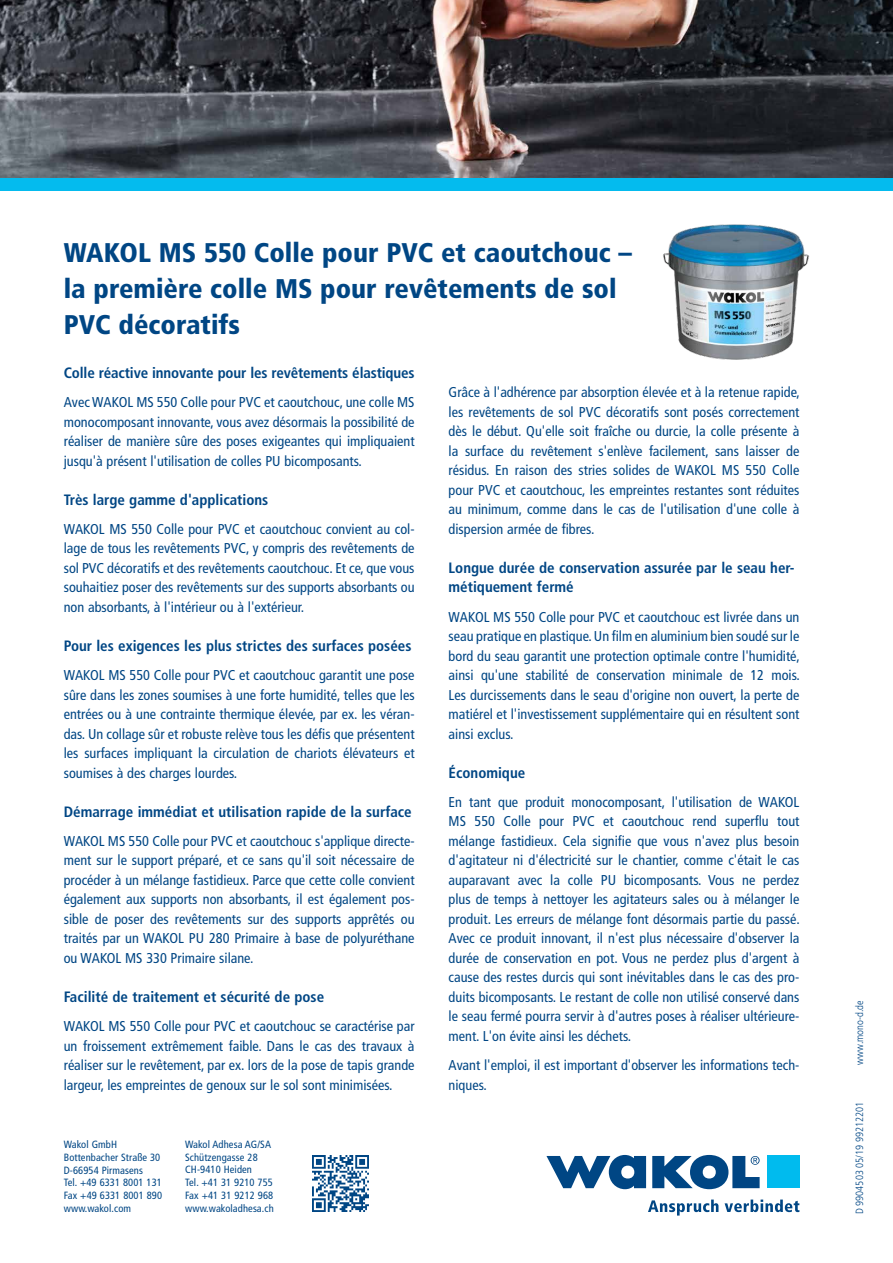
<style>
.page{position:relative;width:893px;height:1263px;background:#fff}
.page>*{position:absolute;margin:0;border:0;box-sizing:border-box;transform-origin:0 0}
.t1{font:900 condensed 27px/36px "Frutiger";color:#004684}
.t2{font:700 condensed 15px/19.5px "Frutiger";color:#004684}
.t3{font:condensed 14.25px/19.5px "Frutiger";color:#004684;text-align:justify}
.t4{font:condensed 10.5px/12.8px "Frutiger";letter-spacing:.01em;color:#004684}
.t5{font:300 condensed 10.5px "Frutiger";color:#004684}
.t6{font:300 condensed 10.5px "Frutiger LT Pro";color:#004684}
</style>
<div class="page">
<img style="left:0;top:0;width:893px;height:179px">
<div style="left:0;top:179px;width:893px;height:12px;background:#04bbee"></div>
<svg style="left:648px;top:1199px;width:70px;height:16px"></svg>
<svg style="left:725px;top:1199px;width:74px;height:13px"></svg>
<svg style="left:546px;top:1155px;width:100px;height:34px"></svg>
<svg style="left:652px;top:1155px;width:108px;height:34px"></svg>
<div style="left:767px;top:1156px;width:32px;height:32px;background:#0be"></div>
<img style="left:312px;top:1155px;width:57px;height:57px">
<img style="left:663px;top:224px;width:146px;height:136px">
<h1 class="t1" style="left:64px;top:234px;width:570px">WAKOL MS 550 Colle pour PVC et caoutchouc – la première colle MS pour revêtements de sol<br>PVC décoratifs</h1>
<p class="t2" style="left:64px;top:363px;width:352px">Colle réactive innovante pour les revêtements élastiques</p>
<p class="t3" style="left:64px;top:392px;width:352px">Avec WAKOL MS 550 Colle pour PVC et caoutchouc, une colle MS monocomposant innovante, vous avez désormais la possibilité de réaliser de manière sûre des poses exigeantes qui impliquaient jusqu'à présent l'utilisation de colles PU bicomposants.</p>
<p class="t2" style="left:64px;top:490px;width:206px">Très large gamme d'applications</p>
<p class="t3" style="left:64px;top:519px;width:352px">WAKOL MS 550 Colle pour PVC et caoutchouc convient au col&shy;lage de tous les revêtements PVC, y compris des revêtements de sol PVC décoratifs et des revêtements caoutchouc. Et ce, que vous souhaitiez poser des revêtements sur des supports absorbants ou non absorbants, à l'intérieur ou à l'extérieur.</p>
<p class="t2" style="left:64px;top:636px;width:349px">Pour les exigences les plus strictes des surfaces posées</p>
<p class="t3" style="left:64px;top:665px;width:352px">WAKOL MS 550 Colle pour PVC et caoutchouc garantit une pose sûre dans les zones soumises à une forte humidité, telles que les entrées ou à une contrainte thermique élevée, par ex. les véran&shy;das. Un collage sûr et robuste relève tous les défis que présentent les surfaces impliquant la circulation de chariots élévateurs et soumises à des charges lourdes.</p>
<p class="t2" style="left:64px;top:802px;width:349px">Démarrage immédiat et utilisation rapide de la surface</p>
<p class="t3" style="left:64px;top:831px;width:352px">WAKOL MS 550 Colle pour PVC et caoutchouc s'applique directe&shy;ment sur le support préparé, et ce sans qu'il soit nécessaire de procéder à un mélange fastidieux. Parce que cette colle convient également aux supports non absorbants, il est également pos&shy;sible de poser des revêtements sur des supports apprêtés ou traités par un WAKOL PU 280 Primaire à base de polyuréthane ou WAKOL MS 330 Primaire silane.</p>
<p class="t2" style="left:64px;top:987px;width:262px">Facilité de traitement et sécurité de pose</p>
<p class="t3" style="left:64px;top:1016px;width:352px">WAKOL MS 550 Colle pour PVC et caoutchouc se caractérise par un froissement extrêmement faible. Dans le cas des travaux à réaliser sur le revêtement, par ex. lors de la pose de tapis grande largeur, les empreintes de genoux sur le sol sont minimisées.</p>
<p class="t3" style="left:449px;top:383px;width:353px">Grâce à l'adhérence par absorption élevée et à la retenue rapide, les revêtements de sol PVC décoratifs sont posés correctement dès le début. Qu'elle soit fraîche ou durcie, la colle présente à la surface du revêtement s'enlève facilement, sans laisser de résidus. En raison des stries solides de WAKOL MS 550 Colle pour PVC et caoutchouc, les empreintes restantes sont réduites au minimum, comme dans le cas de l'utilisation d'une colle à dispersion armée de fibres.</p>
<p class="t2" style="left:449px;top:558px;width:347px">Longue durée de conservation assurée par le seau her&shy;métiquement fermé</p>
<p class="t3" style="left:449px;top:607px;width:353px">WAKOL MS 550 Colle pour PVC et caoutchouc est livrée dans un seau pratique en plastique. Un film en aluminium bien soudé sur le bord du seau garantit une protection optimale contre l'humidité, ainsi qu'une stabilité de conservation minimale de 12 mois.<br>Les durcissements dans le seau d'origine non ouvert, la perte de matiérel et l'investissement supplémentaire qui en résultent sont ainsi exclus.</p>
<p class="t2" style="left:449px;top:763px;width:78px">Économique</p>
<p class="t3" style="left:449px;top:792px;width:353px">En tant que produit monocomposant, l'utilisation de WAKOL MS 550 Colle pour PVC et caoutchouc rend superflu tout mélange fastidieux. Cela signifie que vous n'avez plus besoin d'agitateur ni d'électricité sur le chantier, comme c'était le cas auparavant avec la colle PU bicomposants. Vous ne perdez plus de temps à nettoyer les agitateurs sales ou à mélanger le produit. Les erreurs de mélange font désormais partie du passé.<br>Avec ce produit innovant, il n'est plus nécessaire d'observer la durée de conservation en pot. Vous ne perdez plus d'argent à cause des restes durcis qui sont inévitables dans le cas des pro&shy;duits bicomposants. Le restant de colle non utilisé conservé dans le seau fermé pourra servir à d'autres poses à réaliser ultérieure&shy;ment. L'on évite ainsi les déchets.</p>
<p class="t3" style="left:449px;top:1055px;width:352px">Avant l'emploi, il est important d'observer les informations tech&shy;niques.</p>
<p class="t4" style="left:64px;top:1138px;width:100px">Wakol GmbH<br>Bottenbacher Straße 30<br>D-66954 Pirmasens<br>Tel. +49 6331 8001 131<br>Fax +49 6331 8001 890 www.wakol.com</p>
<p class="t4" style="left:185px;top:1138px;width:90px">Wakol Adhesa AG/SA<br>Schützengasse 28<br>CH-9410 Heiden<br>Tel. +41 31 9210 755<br>Fax +41 31 9212 968 www.wakoladhesa.ch</p>
<p class="t6" style="left:854px;top:1065px;width:66px;rotate:-90deg">www.mono-d.de</p>
<p class="t5" style="left:854px;top:1214px;width:114px;rotate:-90deg">D 9904503 05/19 99212201</p>
</div>
